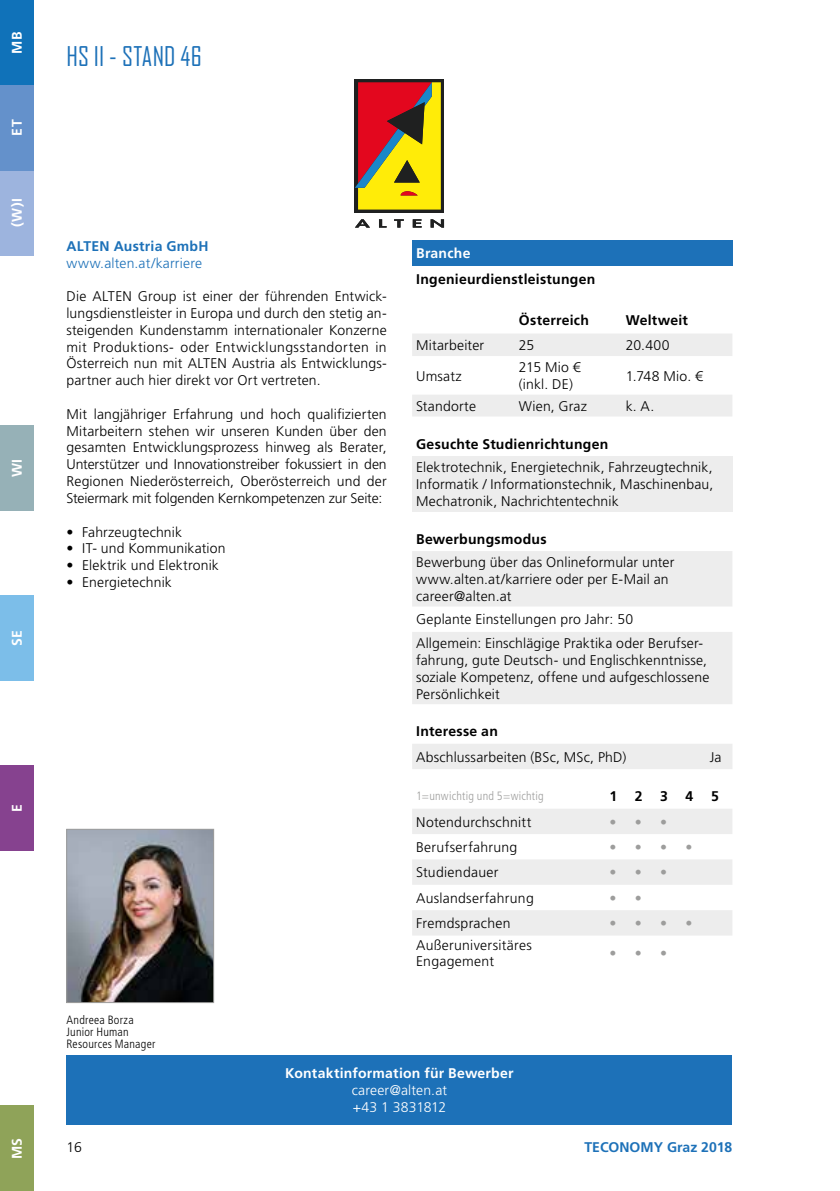
<style>
.page{position:relative;width:840px;height:1191px;background:#fff}
.page>*{position:absolute;margin:0;border:0;box-sizing:border-box;transform-origin:0 0}
.t1{font:26px "Agency FB";color:#1d71b8}
.t2{font:300 14px/16.8px "Frutiger LT Std";letter-spacing:.01em;color:#000}
.t3{font:700 14px "Frutiger LT Std";letter-spacing:.02em;color:#000}
.t4{font:700 14px "Frutiger LT Std";letter-spacing:.02em;color:#fff}
.t5{font:300 14px/16.8px "Frutiger LT Std";letter-spacing:.01em;color:#fff}
.t6{font:300 14px "Frutiger LT Std";letter-spacing:.01em;color:#1d71b8}
.t7{font:300 14px "Frutiger LT Std";color:#9d9d9c}
.t8{font:700 14px "Frutiger LT Std";color:#1d71b8}
.t9{font:700 14px "Frutiger LT Std";letter-spacing:.02em;color:#1d71b8}
.t10{font:300 condensed 12px/12px "Frutiger LT Std";letter-spacing:.02em;color:#000}
.t11{font:300 condensed 12px "Frutiger LT Std";letter-spacing:.02em;color:#9d9d9c}
</style>
<div class="page">
<svg style="left:412px;top:334px;width:320px;height:82px"></svg>
<svg style="left:412px;top:551px;width:320px;height:153px;fill:#ededed"></svg>
<div style="left:412px;top:240px;width:320px;height:26px;background:#1d71b8"></div>
<div style="left:66px;top:1055px;width:666px;height:69px;background:#1d71b8"></div>
<img style="left:68px;top:831px;width:144px;height:169px">
<div style="left:66px;top:829px;width:148px;height:173px;border:1px solid #9d9d9c"></div>
<svg style="left:412px;top:809px;width:320px;height:126px;fill:#ededed"></svg>
<div style="left:412px;top:744px;width:320px;height:25px;background:#ededed"></div>
<div style="left:0;top:0;width:33px;height:85px;background:#1072b9"></div>
<div style="left:0;top:170px;width:33px;height:85px;background:#9db4de"></div>
<div style="left:0;top:85px;width:33px;height:85px;background:#6491cb"></div>
<div style="left:0;top:595px;width:33px;height:85px;background:#7cbee9"></div>
<div style="left:0;top:425px;width:33px;height:85px;background:#96b1b7"></div>
<div style="left:0;top:765px;width:33px;height:85px;background:#86428f"></div>
<div style="left:0;top:1106px;width:33px;height:85px;background:#8fa359"></div>
<svg style="left:354px;top:79px;width:90px;height:134px"></svg>
<svg style="left:354px;top:82px;width:86px;height:127px;background:#c4791f"></svg>
<svg style="left:412px;top:219px;width:9px;height:9px"></svg>
<svg style="left:355px;top:219px;width:15px;height:9px"></svg>
<svg style="left:430px;top:219px;width:14px;height:9px"></svg>
<svg style="left:379px;top:219px;width:7px;height:9px"></svg>
<svg style="left:394px;top:219px;width:9px;height:9px"></svg>
<div style="left:412px;top:456px;width:320px;height:55px;background:#ededed"></div>
<p class="t4" style="left:9px;top:54px;width:24px;rotate:-90deg">MB</p>
<p class="t4" style="left:9px;top:136px;width:18px;rotate:-90deg">ET</p>
<p class="t4" style="left:9px;top:227px;width:30px;rotate:-90deg">(W)I</p>
<p class="t4" style="left:9px;top:477px;width:20px;rotate:-90deg">WI</p>
<p class="t4" style="left:9px;top:646px;width:17px;rotate:-90deg">SE</p>
<p class="t4" style="left:9px;top:812px;width:9px;rotate:-90deg">E</p>
<p class="t4" style="left:9px;top:1159px;width:23px;rotate:-90deg">MS</p>
<h1 class="t1" style="left:66px;top:41px;width:137px">HS II - STAND 46</h1>
<p class="t9" style="left:66px;top:238px;width:144px">ALTEN Austria GmbH</p>
<p class="t6" style="left:66px;top:255px;width:137px">www.alten.at/karriere</p>
<p class="t2" style="left:66px;top:288px;width:321px;text-align:justify">Die ALTEN Group ist einer der führenden Entwick&shy;lungsdienstleister in Europa und durch den stetig an&shy;steigenden Kundenstamm internationaler Konzerne mit Produktions- oder Entwicklungsstandorten in Österreich nun mit ALTEN Austria als Entwicklungs&shy;partner auch hier direkt vor Ort vertreten.</p>
<p class="t2" style="left:66px;top:406px;width:321px;text-align:justify">Mit langjähriger Erfahrung und hoch qualifizierten Mitarbeitern stehen wir unseren Kunden über den gesamten Entwicklungsprozess hinweg als Berater, Unterstützer und Innovationstreiber fokussiert in den Regionen Niederösterreich, Oberösterreich und der Steiermark mit folgenden Kernkompetenzen zur Seite:</p>
<p class="t2" style="left:66px;top:523px;width:117px">• Fahrzeugtechnik</p>
<p class="t2" style="left:66px;top:540px;width:161px">• IT- und Kommunikation</p>
<p class="t2" style="left:66px;top:557px;width:154px">• Elektrik und Elektronik</p>
<p class="t2" style="left:66px;top:574px;width:107px">• Energietechnik</p>
<p class="t10" style="left:66px;top:1013px;width:90px">Andreea Borza<br>Junior Human<br>Resources Manager</p>
<p class="t4" style="left:416px;top:245px;width:56px">Branche</p>
<p class="t3" style="left:416px;top:270px;width:181px">Ingenieurdienstleistungen</p>
<p class="t3" style="left:518px;top:311px;width:72px">Österreich</p>
<p class="t3" style="left:625px;top:311px;width:64px">Weltweit</p>
<p class="t2" style="left:416px;top:337px;width:70px">Mitarbeiter</p>
<p class="t2" style="left:518px;top:337px;width:17px">25</p>
<p class="t2" style="left:625px;top:337px;width:46px">20.400</p>
<p class="t2" style="left:416px;top:367px;width:47px">Umsatz</p>
<p class="t2" style="left:518px;top:359px;width:63px">215 Mio € (inkl. DE)</p>
<p class="t2" style="left:625px;top:367px;width:79px">1.748 Mio. €</p>
<p class="t2" style="left:416px;top:398px;width:61px">Standorte</p>
<p class="t2" style="left:518px;top:398px;width:70px">Wien, Graz</p>
<p class="t2" style="left:625px;top:398px;width:30px">k. A.</p>
<p class="t3" style="left:416px;top:435px;width:194px">Gesuchte Studienrichtungen</p>
<p class="t2" style="left:416px;top:459px;width:298px;text-align:justify">Elektrotechnik, Energietechnik, Fahrzeugtechnik, Informatik / Informationstechnik, Maschinenbau, Mechatronik, Nachrichtentechnik</p>
<p class="t3" style="left:416px;top:530px;width:132px">Bewerbungsmodus</p>
<p class="t2" style="left:416px;top:554px;width:260px">Bewerbung über das Onlineformular unter www.alten.at/karriere oder per E-Mail an career@alten.at</p>
<p class="t2" style="left:416px;top:608px;width:288px;line-height:23.6px">Geplante Einstellungen pro Jahr: 50<br>Allgemein: Einschlägige Praktika oder Berufser-</p>
<p class="t2" style="left:416px;top:652px;width:294px">fahrung, gute Deutsch- und Englischkenntnisse, soziale Kompetenz, offene und aufgeschlossene<br>Persönlichkeit</p>
<p class="t3" style="left:416px;top:723px;width:83px">Interesse an</p>
<p class="t2" style="left:416px;top:748px;width:212px">Abschlussarbeiten (BSc, MSc, PhD)</p>
<p class="t2" style="left:709px;top:748px;width:13px">Ja</p>
<p class="t11" style="left:416px;top:789px;width:129px">1=unwichtig und 5=wichtig</p>
<p class="t3" style="left:609px;top:788px;width:9px">1</p>
<p class="t3" style="left:634px;top:788px;width:9px">2</p>
<p class="t3" style="left:659px;top:788px;width:9px">3</p>
<p class="t3" style="left:685px;top:788px;width:9px">4</p>
<p class="t3" style="left:710px;top:788px;width:9px">5</p>
<p class="t2" style="left:416px;top:813px;width:117px">Notendurchschnitt</p>
<p class="t7" style="left:609px;top:814px;width:34px">• •</p>
<p class="t7" style="left:659px;top:814px;width:8px">•</p>
<p class="t2" style="left:416px;top:839px;width:103px">Berufserfahrung</p>
<p class="t7" style="left:609px;top:839px;width:34px">• •</p>
<p class="t7" style="left:659px;top:839px;width:34px">• •</p>
<p class="t2" style="left:416px;top:864px;width:84px">Studiendauer</p>
<p class="t7" style="left:609px;top:864px;width:34px">• •</p>
<p class="t7" style="left:659px;top:864px;width:8px">•</p>
<p class="t2" style="left:416px;top:889px;width:119px">Auslandserfahrung</p>
<p class="t7" style="left:609px;top:890px;width:34px">• •</p>
<p class="t2" style="left:416px;top:915px;width:96px">Fremdsprachen</p>
<p class="t7" style="left:609px;top:915px;width:34px">• •</p>
<p class="t7" style="left:659px;top:915px;width:34px">• •</p>
<p class="t2" style="left:416px;top:937px;width:117px;line-height:16px">Außeruniversitäres<br>Engagement</p>
<p class="t7" style="left:609px;top:945px;width:34px">• •</p>
<p class="t7" style="left:659px;top:945px;width:8px">•</p>
<p class="t4" style="left:285px;top:1065px;width:230px">Kontaktinformation für Bewerber</p>
<p class="t5" style="left:351px;top:1082px;width:97px">career@alten.at +43 1 3831812</p>
<p class="t2" style="left:66px;top:1138px;width:17px">16</p>
<p class="t8" style="left:584px;top:1138px;width:149px">TECONOMY Graz 2018</p>
</div>
